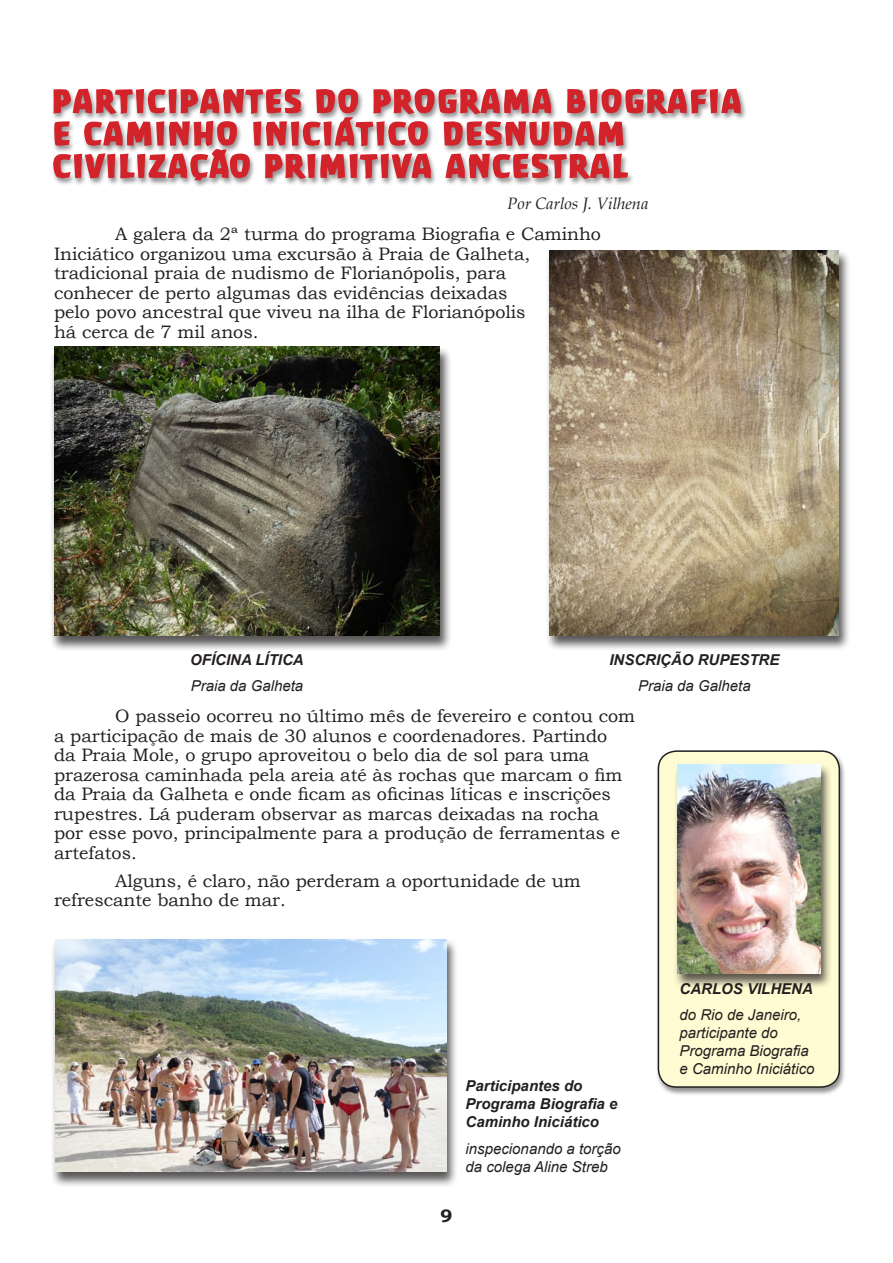
<style>
.page{position:relative;width:893px;height:1263px;background:#fff}
.page>*{position:absolute;margin:0;border:0;box-sizing:border-box;transform-origin:0 0}
.t1{font:27px/32.4px "Antropos Freefont Floripa";letter-spacing:.12em;color:#d2232a}
.t2{font:18px/19.5px "Bookman Old Style";color:#231f20}
.t3{font:700 18px "Bookman Old Style";color:#231f20}
.t4{font:italic 16.5px "Book Antiqua";color:#231f20}
.t5{font:italic 15px/18px "Arial";color:#231f20}
.t6{font:italic 700 15px/18px "Arial";color:#231f20}
</style>
<div class="page">
<div style="left:655px;top:749px;width:192px;height:347px;background:#231f20;opacity:.5"></div>
<div style="left:658px;top:751px;width:181px;height:336px;background:#fffbd2;border-radius:18px"></div>
<div style="left:658px;top:750px;width:182px;height:338px;border:2px solid #231f20;border-radius:18px"></div>
<svg style="left:52px;top:88px;width:691px;height:99px"></svg>
<div style="left:545px;top:249px;width:306px;height:403px;background:#231f20;opacity:.75"></div>
<img style="left:549px;top:250px;width:290px;height:386px">
<div style="left:50px;top:346px;width:402px;height:305px;background:#231f20;opacity:.75"></div>
<img style="left:54px;top:346px;width:386px;height:290px">
<div style="left:51px;top:938px;width:407px;height:249px;background:#231f20;opacity:.75"></div>
<img style="left:55px;top:939px;width:391px;height:233px">
<div style="left:673px;top:763px;width:159px;height:226px;background:#231f20;opacity:.75"></div>
<img style="left:677px;top:764px;width:143px;height:209px">
<h1 class="t1" style="left:54px;top:85px;width:689px">PARTICIPANTES DO PROGRAMA BIOGRAFIA<br>E CAMINHO INICIÁTICO DESNUDAM<br>CIVILIZAÇÃO PRIMITIVA ANCESTRAL</h1>
<p class="t4" style="left:507px;top:191px;width:143px">Por Carlos J. Vilhena</p>
<p class="t2" style="left:54px;top:225px;width:548px;text-indent:61px">A galera da 2ª turma do programa Biografia e Caminho Iniciático organizou uma excursão à Praia de Galheta, tradicional praia de nudismo de Florianópolis, para<br>conhecer de perto algumas das evidências deixadas<br>pelo povo ancestral que viveu na ilha de Florianópolis<br>há cerca de 7 mil anos.</p>
<p class="t6" style="left:190px;top:651px;width:115px">OFÍCINA LÍTICA</p>
<p class="t5" style="left:191px;top:677px;width:114px">Praia da Galheta</p>
<p class="t6" style="left:609px;top:651px;width:172px">INSCRIÇÃO RUPESTRE</p>
<p class="t5" style="left:638px;top:677px;width:114px">Praia da Galheta</p>
<p class="t2" style="left:54px;top:706px;width:583px;text-indent:61px">O passeio ocorreu no último mês de fevereiro e contou com a participação de mais de 30 alunos e coordenadores. Partindo<br>da Praia Mole, o grupo aproveitou o belo dia de sol para uma prazerosa caminhada pela areia até às rochas que marcam o fim da Praia da Galheta e onde ficam as oficinas líticas e inscrições rupestres. Lá puderam observar as marcas deixadas na rocha<br>por esse povo, principalmente para a produção de ferramentas e artefatos.</p>
<p class="t2" style="left:54px;top:871px;width:528px;text-indent:61px">Alguns, é claro, não perderam a oportunidade de um refrescante banho de mar.</p>
<p class="t3" style="left:441px;top:1203px;width:13px">9</p>
<p class="t6" style="left:466px;top:1077px;width:153px">Participantes do<br>Programa Biografia e<br>Caminho Iniciático</p>
<p class="t5" style="left:466px;top:1139px;width:157px">inspecionando a torção da colega Aline Streb</p>
<p class="t6" style="left:679px;top:980px;width:135px">CARLOS VILHENA</p>
<p class="t5" style="left:679px;top:1006px;width:137px">do Rio de Janeiro, participante do<br>Programa Biografia e Caminho Iniciático</p>
</div>
